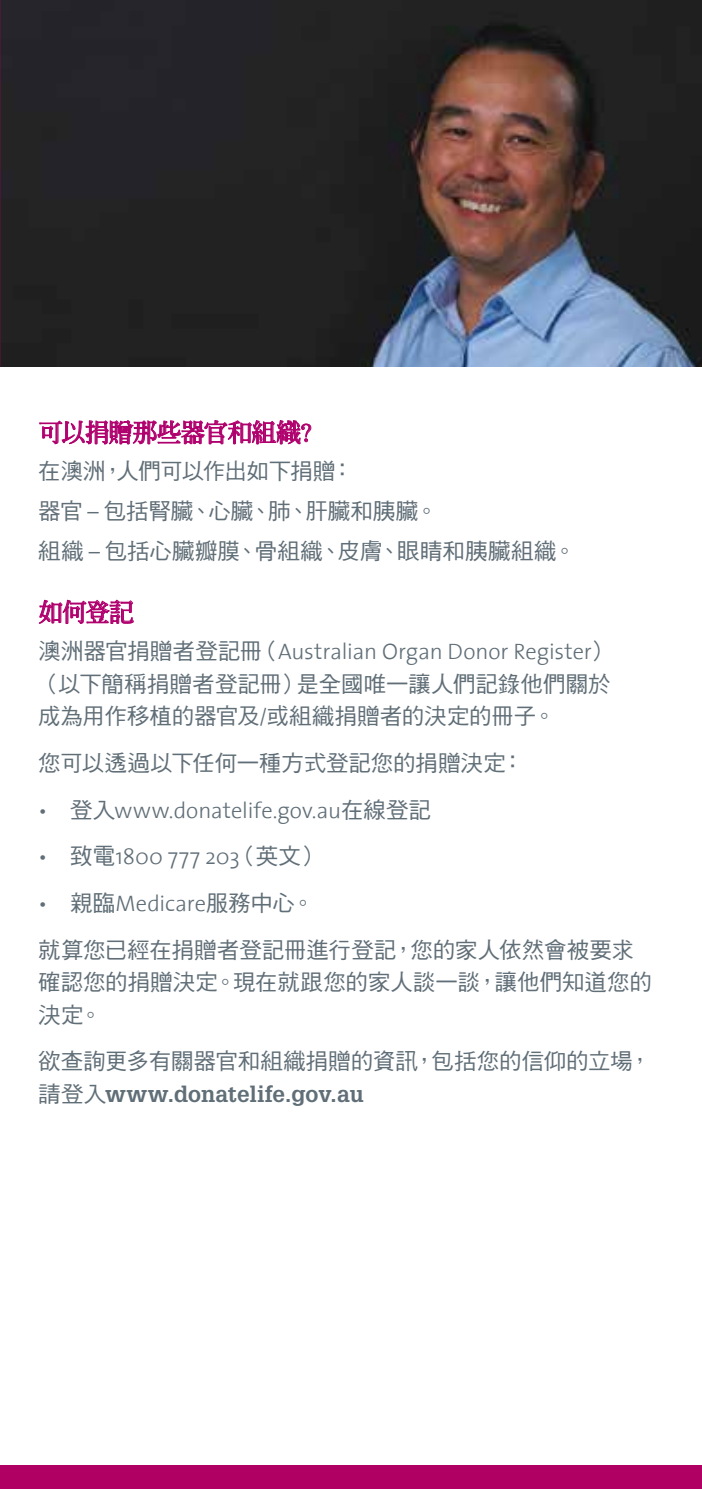
<style>
.page{position:relative;width:702px;height:1489px;background:#fff}
.page>*{position:absolute;margin:0;border:0;box-sizing:border-box;transform-origin:0 0}
.t1{font:700 25px "Inn Ming";letter-spacing:-.045em;color:#b0006d}
.t2{font:22.5px/32.5px "DF Hei Std W5";letter-spacing:-.005em;color:#606e77}
.t3{font:300 22.5px "The Sans";letter-spacing:-.005em;color:#606e77}
.t4{font:700 22.5px "Glypha";color:#606e77}
.s1{font-family:"The Sans";font-weight:300}
.s2{font-family:"DF Hei Std W5";font-weight:400}
</style>
<div class="page">
<svg style="left:39px;top:420px;width:272px;height:25px"></svg>
<svg style="left:39px;top:599px;width:95px;height:25px"></svg>
<div style="left:0;top:1465px;width:702px;height:23px;background:#b10064"></div>
<img style="left:0;top:0;width:702px;height:366px">
<p class="t1" style="left:38px;top:420px;width:276px">可以捐贈那些器官和組織?</p>
<p class="t2" style="left:38px;top:451px;width:539px;line-height:39.5px">在澳洲，人們可以作出如下捐贈：<br>器官 <span class="s1">–</span> 包括腎臟、心臟、肺、肝臟和胰臟。<br>組織 <span class="s1">–</span> 包括心臟瓣膜、骨組織、皮膚、眼睛和胰臟組織。</p>
<p class="t1" style="left:38px;top:599px;width:97px">如何登記</p>
<p class="t3" style="left:38px;top:633px;width:574px"><span class="s2">澳洲器官捐贈者登記冊（</span>Australian Organ Donor Register<span class="s2">）</span></p>
<p class="t2" style="left:38px;top:667px;width:574px">（以下簡稱捐贈者登記冊）是全國唯一讓人們記錄他們關於成為用作移植的器官及/或組織捐贈者的決定的冊子。</p>
<p class="t2" style="left:38px;top:746px;width:487px">您可以透過以下任何一種方式登記您的捐贈決定：</p>
<p class="t3" style="left:38px;top:791px;width:394px">• <span class="s2">登入</span>www.donatelife.gov.au<span class="s2">在線登記</span></p>
<p class="t3" style="left:38px;top:838px;width:284px">• <span class="s2">致電</span>1800 777 203<span class="s2">（英文）</span></p>
<p class="t3" style="left:38px;top:884px;width:277px">• <span class="s2">親臨</span>Medicare<span class="s2">服務中心。</span></p>
<p class="t2" style="left:38px;top:932px;width:615px">就算您已經在捐贈者登記冊進行登記，您的家人依然會被要求確認您的捐贈決定。現在就跟您的家人談一談，讓他們知道您的決定。</p>
<p class="t2" style="left:38px;top:1044px;width:614px">欲查詢更多有關器官和組織捐贈的資訊，包括您的信仰的立場，</p>
<p class="t4" style="left:38px;top:1079px;width:327px"><span class="s2">請登入</span>www.donatelife.gov.au</p>
</div>
